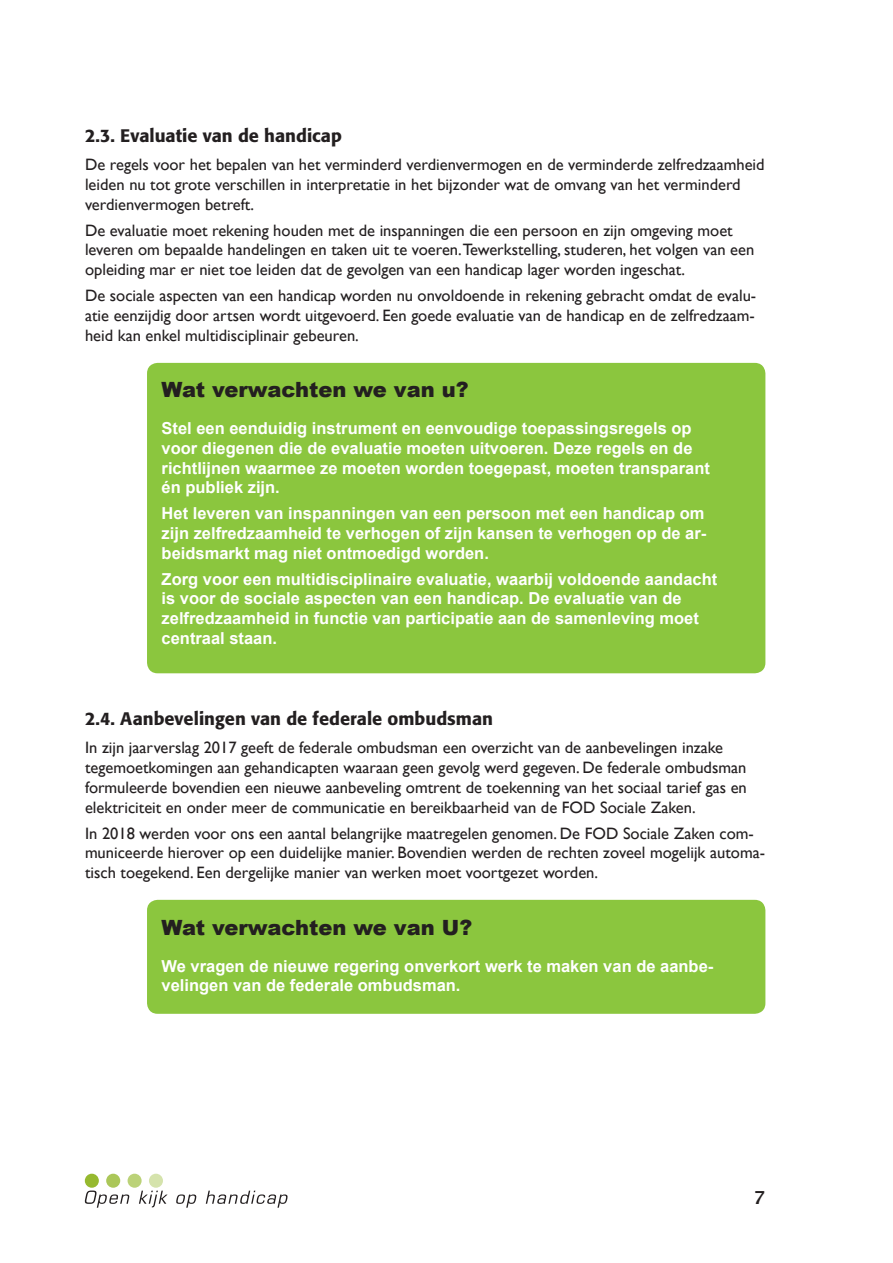
<style>
.page{position:relative;width:893px;height:1263px;background:#fff}
.page>*{position:absolute;margin:0;border:0;box-sizing:border-box;transform-origin:0 0}
.Verwachting-titel{font:900 21px "Arial";color:#231f20}
.titel3{font:500 18px "Formata";color:#231f20}
.t1{font:600 18px "Lucida Sans";color:#231f20}
.normaal{font:16.5px/19.8px "Gill Sans";color:#231f20}
.Verwachting{font:700 16.5px/19.8px "Arial";color:#fff}
.Verwachting__10_na{font:700 16.5px/19.8px "Arial";color:#fff}
</style>
<div class="page">
<div style="left:85px;top:1174px;width:14px;height:14px;background:#96b92f;border-radius:50%"></div>
<div style="left:106px;top:1174px;width:14px;height:14px;background:#abc759;border-radius:50%"></div>
<div style="left:128px;top:1174px;width:14px;height:14px;background:#bbd278;border-radius:50%"></div>
<div style="left:149px;top:1174px;width:14px;height:14px;background:#d5e3ac;border-radius:50%"></div>
<svg style="left:85px;top:1190px;width:45px;height:18px"></svg>
<svg style="left:139px;top:1191px;width:29px;height:16px"></svg>
<svg style="left:176px;top:1194px;width:21px;height:14px"></svg>
<svg style="left:206px;top:1191px;width:82px;height:17px"></svg>
<div style="left:147px;top:363px;width:618px;height:310px;background:#8bc63e;border-radius:11px"></div>
<div style="left:147px;top:900px;width:618px;height:114px;background:#8bc63e;border-radius:11px"></div>
<p class="titel3" style="left:85px;top:124px;width:258px">2.3. Evaluatie van de handicap</p>
<p class="normaal" style="left:85px;top:155px;width:681px">De regels voor het bepalen van het verminderd verdienvermogen en de verminderde zelfredzaamheid leiden nu tot grote verschillen in interpretatie in het bijzonder wat de omvang van het verminderd verdienvermogen betreft.</p>
<p class="normaal" style="left:85px;top:220px;width:671px">De evaluatie moet rekening houden met de inspanningen die een persoon en zijn omgeving moet leveren om bepaalde handelingen en taken uit te voeren.Tewerkstelling, studeren, het volgen van een opleiding mar er niet toe leiden dat de gevolgen van een handicap lager worden ingeschat.</p>
<p class="normaal" style="left:85px;top:285px;width:673px;text-align:justify">De sociale aspecten van een handicap worden nu onvoldoende in rekening gebracht omdat de evalu&shy;atie eenzijdig door artsen wordt uitgevoerd. Een goede evaluatie van de handicap en de zelfredzaam&shy;heid kan enkel multidisciplinair gebeuren.</p>
<p class="Verwachting-titel" style="left:162px;top:378px;width:309px">Wat verwachten we van u?</p>
<p class="Verwachting" style="left:162px;top:419px;width:550px">Stel een eenduidig instrument en eenvoudige toepassingsregels op voor diegenen die de evaluatie moeten uitvoeren. Deze regels en de richtlijnen waarmee ze moeten worden toegepast, moeten transparant én publiek zijn.</p>
<p class="Verwachting" style="left:162px;top:504px;width:546px;text-align:justify">Het leveren van inspanningen van een persoon met een handicap om zijn zelfredzaamheid te verhogen of zijn kansen te verhogen op de ar&shy;beidsmarkt mag niet ontmoedigd worden.</p>
<p class="Verwachting__10_na" style="left:162px;top:569px;width:557px">Zorg voor een multidisciplinaire evaluatie, waarbij voldoende aandacht is voor de sociale aspecten van een handicap. De evaluatie van de zelfredzaamheid in functie van participatie aan de samenleving moet centraal staan.</p>
<p class="titel3" style="left:85px;top:708px;width:409px">2.4. Aanbevelingen van de federale ombudsman</p>
<p class="normaal" style="left:85px;top:738px;width:663px">In zijn jaarverslag 2017 geeft de federale ombudsman een overzicht van de aanbevelingen inzake tegemoetkomingen aan gehandicapten waaraan geen gevolg werd gegeven. De federale ombudsman formuleerde bovendien een nieuwe aanbeveling omtrent de toekenning van het sociaal tarief gas en elektriciteit en onder meer de communicatie en bereikbaarheid van de FOD Sociale Zaken.</p>
<p class="normaal" style="left:85px;top:823px;width:682px">In 2018 werden voor ons een aantal belangrijke maatregelen genomen. De FOD Sociale Zaken com&shy;municeerde hierover op een duidelijke manier. Bovendien werden de rechten zoveel mogelijk automa&shy;tisch toegekend. Een dergelijke manier van werken moet voortgezet worden.</p>
<p class="Verwachting-titel" style="left:162px;top:916px;width:312px">Wat verwachten we van U?</p>
<p class="Verwachting__10_na" style="left:162px;top:956px;width:553px">We vragen de nieuwe regering onverkort werk te maken van de aanbe&shy;velingen van de federale ombudsman.</p>
<p class="t1" style="left:753px;top:1188px;width:13px">7</p>
</div>
